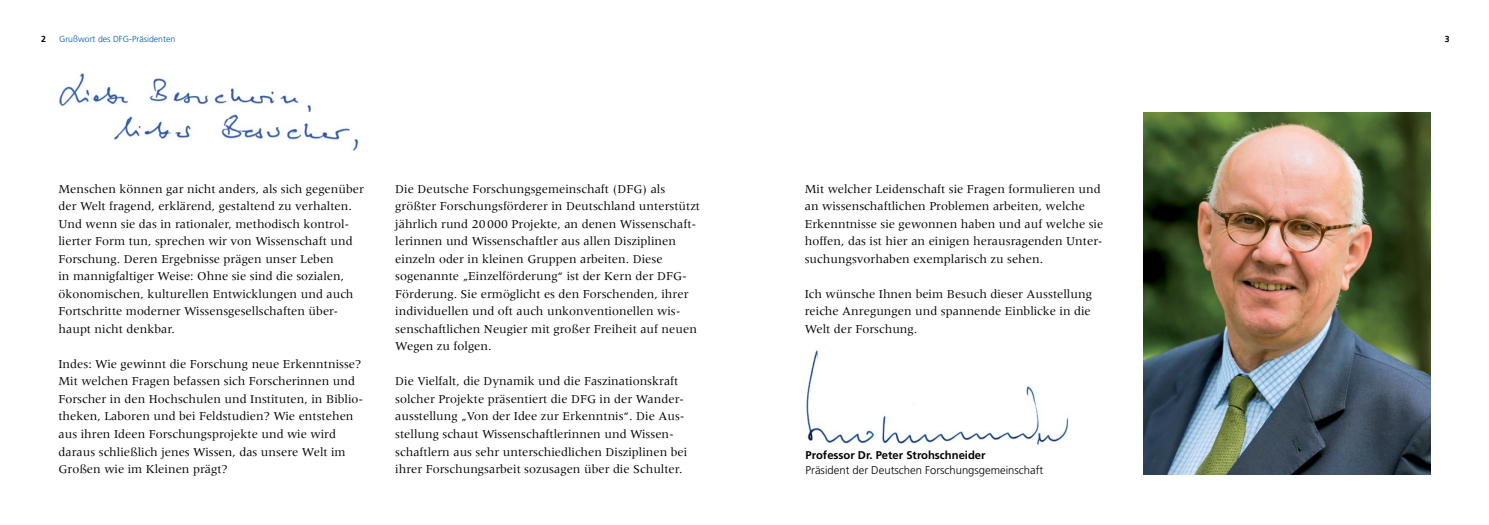
<style>
.page{position:relative;width:1489px;height:525px;background:#fff}
.page>*{position:absolute;margin:0;border:0;box-sizing:border-box;transform-origin:0 0}
.t1{font:12.5px/17.5px "Meridien LT Std";color:#000}
.t2{font:300 11.25px "Frutiger LT Std";color:#000}
.t3{font:700 11.25px "Frutiger LT Std";color:#000}
.t4{font:300 8.75px "Frutiger LT Std";color:#005baa}
.t5{font:700 8.75px "Frutiger LT Std";color:#000}
</style>
<div class="page">
<img style="left:806px;top:350px;width:263px;height:95px">
<img style="left:1143px;top:113px;width:287px;height:361px">
<img style="left:59px;top:73px;width:252px;height:39px">
<img style="left:114px;top:118px;width:245px;height:33px">
<img style="left:129px;top:114px;width:110px;height:4px">
<p class="t4" style="left:59px;top:34px;width:118px">Grußwort des DFG-Präsidenten</p>
<p class="t5" style="left:41px;top:34px;width:6px">2</p>
<p class="t5" style="left:1444px;top:34px;width:6px">3</p>
<p class="t1" style="left:58px;top:180px;width:307px">Menschen können gar nicht anders, als sich gegenüber der Welt fragend, erklärend, gestaltend zu verhalten.<br>Und wenn sie das in rationaler, methodisch kontrol&shy;lierter Form tun, sprechen wir von Wissenschaft und Forschung. Deren Ergebnisse prägen unser Leben<br>in mannigfaltiger Weise: Ohne sie sind die sozialen, ökonomischen, kulturellen Entwicklungen und auch Fortschritte moderner Wissensgesellschaften über&shy;haupt nicht denkbar.</p>
<p class="t1" style="left:58px;top:355px;width:306px">Indes: Wie gewinnt die Forschung neue Erkenntnisse?<br>Mit welchen Fragen befassen sich Forscherinnen und Forscher in den Hochschulen und Instituten, in Biblio&shy;theken, Laboren und bei Feldstudien? Wie entstehen aus ihren Ideen Forschungsprojekte und wie wird daraus schließlich jenes Wissen, das unsere Welt im Großen wie im Kleinen prägt?</p>
<p class="t1" style="left:395px;top:180px;width:306px">Die Deutsche Forschungsgemeinschaft (DFG) als größter Forschungsförderer in Deutschland unterstützt jährlich rund 20 000 Projekte, an denen Wissenschaft&shy;lerinnen und Wissenschaftler aus allen Disziplinen einzeln oder in kleinen Gruppen arbeiten. Diese sogenannte „Einzelförderung“ ist der Kern der DFG-Förderung. Sie ermöglicht es den Forschenden, ihrer individuellen und oft auch unkonventionellen wis&shy;senschaftlichen Neugier mit großer Freiheit auf neuen Wegen zu folgen.</p>
<p class="t1" style="left:395px;top:372px;width:293px">Die Vielfalt, die Dynamik und die Faszinationskraft solcher Projekte präsentiert die DFG in der Wander&shy;ausstellung „Von der Idee zur Erkenntnis“. Die Aus&shy;stellung schaut Wissenschaftlerinnen und Wissen&shy;schaftlern aus sehr unterschiedlichen Disziplinen bei ihrer Forschungsarbeit sozusagen über die Schulter.</p>
<p class="t1" style="left:804px;top:180px;width:300px">Mit welcher Leidenschaft sie Fragen formulieren und an wissenschaftlichen Problemen arbeiten, welche Erkenntnisse sie gewonnen haben und auf welche sie hoffen, das ist hier an einigen herausragenden Unter&shy;suchungsvorhaben exemplarisch zu sehen.</p>
<p class="t1" style="left:804px;top:285px;width:288px;text-align:justify">Ich wünsche Ihnen beim Besuch dieser Ausstellung reiche Anregungen und spannende Einblicke in die Welt der Forschung.</p>
<p class="t3" style="left:805px;top:448px;width:181px">Professor Dr. Peter Strohschneider</p>
<p class="t2" style="left:805px;top:463px;width:239px">Präsident der Deutschen Forschungsgemeinschaft</p>
</div>
